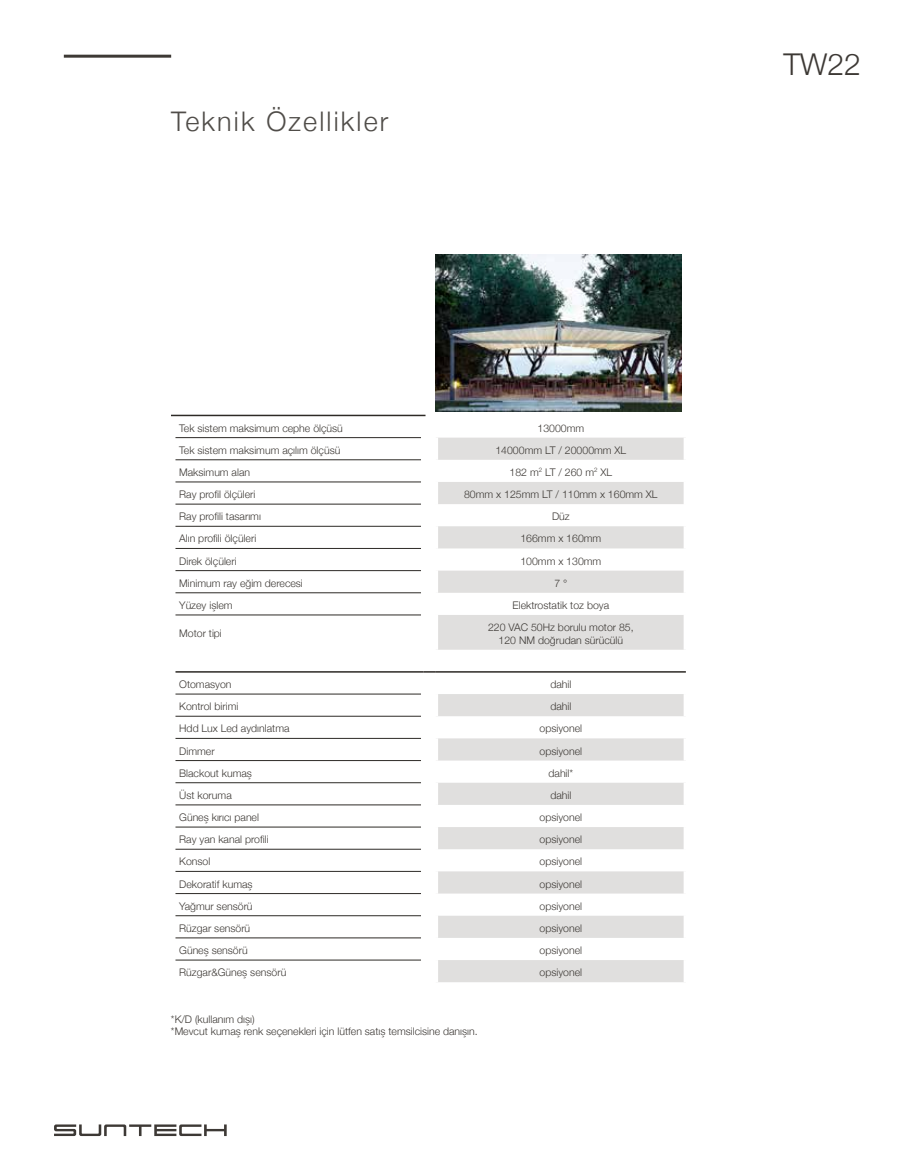
<style>
.page{position:relative;width:915px;height:1170px;background:#fff}
.page>*{position:absolute;margin:0;border:0;box-sizing:border-box;transform-origin:0 0}
.t1{font:300 30px "Helvetica Neue";color:#3d3935}
.t2{font:300 27px "Helvetica Neue";letter-spacing:.08em;color:#504d49}
.t3{font:300 10.5px/12.6px "Helvetica Neue";color:#3d3935;text-align:center}
</style>
<div class="page">
<hr style="left:64px;top:55px;width:107px;height:3px;background:#3d3935">
<svg style="left:435px;top:437px;width:250px;height:545px;fill:#e6e5e4"></svg>
<div style="left:433px;top:694px;width:5px;height:22px;background:#fff"></div>
<div style="left:683px;top:694px;width:5px;height:22px;background:#fff"></div>
<div style="left:433px;top:437px;width:5px;height:23px;background:#fff"></div>
<div style="left:683px;top:437px;width:5px;height:23px;background:#fff"></div>
<div style="left:433px;top:482px;width:5px;height:22px;background:#fff"></div>
<div style="left:683px;top:482px;width:5px;height:22px;background:#fff"></div>
<div style="left:433px;top:504px;width:5px;height:22px;background:#fff"></div>
<div style="left:683px;top:504px;width:5px;height:22px;background:#fff"></div>
<div style="left:433px;top:526px;width:5px;height:22px;background:#fff"></div>
<div style="left:683px;top:526px;width:5px;height:22px;background:#fff"></div>
<div style="left:433px;top:570px;width:5px;height:22px;background:#fff"></div>
<div style="left:683px;top:570px;width:5px;height:22px;background:#fff"></div>
<div style="left:433px;top:615px;width:5px;height:34px;background:#fff"></div>
<div style="left:683px;top:615px;width:5px;height:34px;background:#fff"></div>
<div style="left:433px;top:738px;width:5px;height:22px;background:#fff"></div>
<div style="left:683px;top:738px;width:5px;height:22px;background:#fff"></div>
<div style="left:433px;top:782px;width:5px;height:22px;background:#fff"></div>
<div style="left:683px;top:782px;width:5px;height:22px;background:#fff"></div>
<div style="left:433px;top:804px;width:5px;height:23px;background:#fff"></div>
<div style="left:683px;top:804px;width:5px;height:23px;background:#fff"></div>
<div style="left:433px;top:827px;width:5px;height:22px;background:#fff"></div>
<div style="left:683px;top:827px;width:5px;height:22px;background:#fff"></div>
<div style="left:433px;top:871px;width:5px;height:22px;background:#fff"></div>
<div style="left:683px;top:871px;width:5px;height:22px;background:#fff"></div>
<div style="left:433px;top:915px;width:5px;height:22px;background:#fff"></div>
<div style="left:683px;top:915px;width:5px;height:22px;background:#fff"></div>
<div style="left:433px;top:959px;width:5px;height:23px;background:#fff"></div>
<div style="left:683px;top:959px;width:5px;height:23px;background:#fff"></div>
<div style="left:433px;top:548px;width:5px;height:22px;background:#fff"></div>
<div style="left:683px;top:548px;width:5px;height:22px;background:#fff"></div>
<div style="left:433px;top:592px;width:5px;height:23px;background:#fff"></div>
<div style="left:683px;top:592px;width:5px;height:23px;background:#fff"></div>
<div style="left:433px;top:849px;width:5px;height:22px;background:#fff"></div>
<div style="left:683px;top:849px;width:5px;height:22px;background:#fff"></div>
<div style="left:433px;top:893px;width:5px;height:22px;background:#fff"></div>
<div style="left:683px;top:893px;width:5px;height:22px;background:#fff"></div>
<div style="left:433px;top:937px;width:5px;height:22px;background:#fff"></div>
<div style="left:683px;top:937px;width:5px;height:22px;background:#fff"></div>
<hr style="left:175px;top:437px;width:246px;height:1px;background:#2d2a26">
<hr style="left:175px;top:459px;width:246px;height:1px;background:#2d2a26">
<hr style="left:175px;top:481px;width:246px;height:1px;background:#2d2a26">
<hr style="left:175px;top:504px;width:246px;height:1px;background:#2d2a26">
<hr style="left:175px;top:526px;width:246px;height:1px;background:#2d2a26">
<hr style="left:175px;top:548px;width:246px;height:1px;background:#2d2a26">
<hr style="left:175px;top:570px;width:246px;height:1px;background:#2d2a26">
<hr style="left:175px;top:592px;width:246px;height:1px;background:#2d2a26">
<hr style="left:175px;top:614px;width:246px;height:1px;background:#2d2a26">
<hr style="left:175px;top:693px;width:246px;height:1px;background:#2d2a26">
<hr style="left:175px;top:716px;width:246px;height:1px;background:#2d2a26">
<hr style="left:175px;top:738px;width:246px;height:1px;background:#2d2a26">
<hr style="left:175px;top:760px;width:246px;height:1px;background:#2d2a26">
<hr style="left:175px;top:782px;width:246px;height:1px;background:#2d2a26">
<hr style="left:175px;top:804px;width:246px;height:1px;background:#2d2a26">
<hr style="left:175px;top:826px;width:246px;height:1px;background:#2d2a26">
<hr style="left:175px;top:848px;width:246px;height:1px;background:#2d2a26">
<hr style="left:175px;top:871px;width:246px;height:1px;background:#2d2a26">
<hr style="left:175px;top:893px;width:246px;height:1px;background:#2d2a26">
<hr style="left:175px;top:915px;width:246px;height:1px;background:#2d2a26">
<hr style="left:175px;top:937px;width:246px;height:1px;background:#2d2a26">
<hr style="left:175px;top:959px;width:246px;height:1px;background:#2d2a26">
<svg style="left:423px;top:671px;width:12px;height:1px"></svg>
<hr style="left:435px;top:671px;width:250px;height:1px;background:#2d2a26">
<hr style="left:171px;top:414px;width:254px;height:2px;background:#2d2a26">
<hr style="left:175px;top:671px;width:248px;height:1px;background:#2d2a26">
<img style="left:435px;top:255px;width:246px;height:156px">
<svg style="left:54px;top:1124px;width:172px;height:11px"></svg>
<h2 class="t2" style="left:171px;top:99px;width:219px">Teknik Özellikler</h2>
<p class="t3" style="left:179px;top:421px;width:165px">Tek sistem maksimum cephe ölçüsü</p>
<p class="t3" style="left:537px;top:421px;width:48px">13000mm</p>
<p class="t3" style="left:179px;top:443px;width:162px">Tek sistem maksimum açılım ölçüsü</p>
<p class="t3" style="left:495px;top:443px;width:132px">14000mm LT / 20000mm XL</p>
<p class="t3" style="left:179px;top:465px;width:72px">Maksimum alan</p>
<p class="t3" style="left:509px;top:465px;width:104px">182 m<sup>2</sup> LT / 260 m<sup>2</sup> XL</p>
<p class="t3" style="left:179px;top:487px;width:78px">Ray profil ölçüleri</p>
<p class="t3" style="left:464px;top:487px;width:195px">80mm x 125mm LT / 110mm x 160mm XL</p>
<p class="t3" style="left:179px;top:509px;width:83px">Ray profili tasarımı</p>
<p class="t3" style="left:552px;top:509px;width:19px">Düz</p>
<p class="t3" style="left:179px;top:531px;width:79px">Alın profili ölçüleri</p>
<p class="t3" style="left:520px;top:531px;width:82px">166mm x 160mm</p>
<p class="t3" style="left:179px;top:553px;width:59px">Direk ölçüleri</p>
<p class="t3" style="left:520px;top:553px;width:82px">100mm x 130mm</p>
<p class="t3" style="left:179px;top:576px;width:125px">Minimum ray eğim derecesi</p>
<p class="t3" style="left:554px;top:576px;width:14px">7 °</p>
<p class="t3" style="left:179px;top:598px;width:55px">Yüzey işlem</p>
<p class="t3" style="left:512px;top:598px;width:98px">Elektrostatik toz boya</p>
<p class="t3" style="left:179px;top:626px;width:44px">Motor tipi</p>
<p class="t3" style="left:488px;top:620px;width:147px">220 VAC 50Hz borulu motor 85,<br>120 NM doğrudan sürücülü</p>
<p class="t3" style="left:179px;top:677px;width:54px">Otomasyon</p>
<p class="t3" style="left:550px;top:677px;width:22px">dahil</p>
<p class="t3" style="left:179px;top:699px;width:61px">Kontrol birimi</p>
<p class="t3" style="left:550px;top:699px;width:22px">dahil</p>
<p class="t3" style="left:179px;top:721px;width:112px">Hdd Lux Led aydınlatma</p>
<p class="t3" style="left:539px;top:721px;width:44px">opsiyonel</p>
<p class="t3" style="left:179px;top:743px;width:37px">Dimmer</p>
<p class="t3" style="left:539px;top:743px;width:44px">opsiyonel</p>
<p class="t3" style="left:179px;top:765px;width:74px">Blackout kumaş</p>
<p class="t3" style="left:548px;top:765px;width:26px">dahil*</p>
<p class="t3" style="left:179px;top:788px;width:54px">Üst koruma</p>
<p class="t3" style="left:550px;top:788px;width:22px">dahil</p>
<p class="t3" style="left:179px;top:810px;width:81px">Güneş kırıcı panel</p>
<p class="t3" style="left:539px;top:810px;width:44px">opsiyonel</p>
<p class="t3" style="left:179px;top:832px;width:91px">Ray yan kanal profili</p>
<p class="t3" style="left:539px;top:832px;width:44px">opsiyonel</p>
<p class="t3" style="left:179px;top:854px;width:33px">Konsol</p>
<p class="t3" style="left:539px;top:854px;width:44px">opsiyonel</p>
<p class="t3" style="left:179px;top:876px;width:75px">Dekoratif kumaş</p>
<p class="t3" style="left:539px;top:876px;width:44px">opsiyonel</p>
<p class="t3" style="left:179px;top:898px;width:75px">Yağmur sensörü</p>
<p class="t3" style="left:539px;top:898px;width:44px">opsiyonel</p>
<p class="t3" style="left:179px;top:921px;width:72px">Rüzgar sensörü</p>
<p class="t3" style="left:539px;top:921px;width:44px">opsiyonel</p>
<p class="t3" style="left:179px;top:943px;width:70px">Güneş sensörü</p>
<p class="t3" style="left:539px;top:943px;width:44px">opsiyonel</p>
<p class="t3" style="left:179px;top:965px;width:108px">Rüzgar&amp;Güneş sensörü</p>
<p class="t3" style="left:539px;top:965px;width:44px">opsiyonel</p>
<p class="t3" style="left:171px;top:1011px;width:308px;text-align:left">*K/D (kullanım dışı)<br>*Mevcut kumaş renk seçenekleri için lütfen satış temsilcisine danışın.</p>
<h1 class="t1" style="left:783px;top:40px;width:79px">TW22</h1>
</div>
